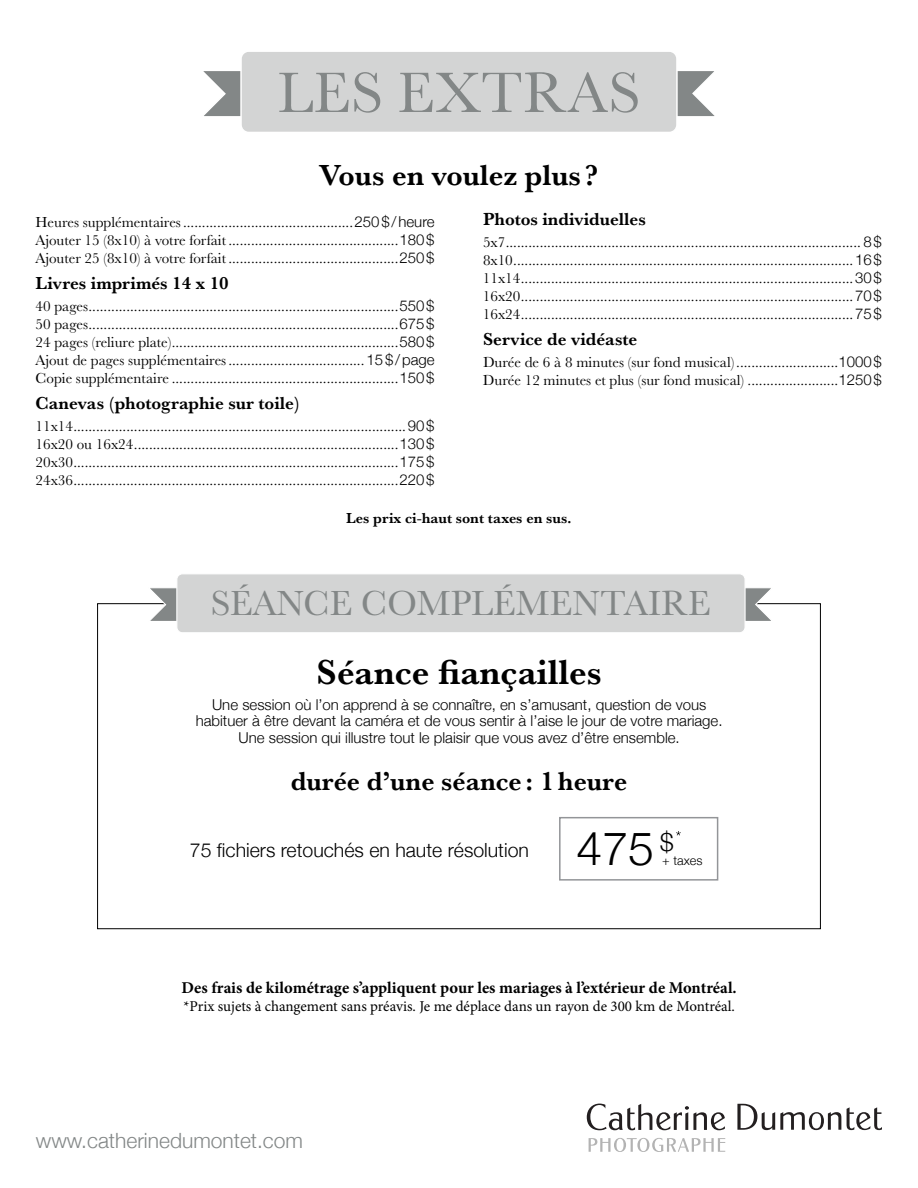
<style>
.page{position:relative;width:918px;height:1188px;background:#fff}
.page>*{position:absolute;margin:0;border:0;box-sizing:border-box;transform-origin:0 0}
.t1{font:58.8px "Baskerville URW";letter-spacing:.02em;color:#838787}
.t2{font:300 46.5px "Helvetica Neue";color:#000}
.t3{font:36px "Baskerville URW";color:#838787}
.t4{font:700 36px "Baskerville URW";color:#000}
.t5{font:700 30px "Baskerville URW";color:#000}
.t6{font:700 27px "Baskerville URW";color:#000}
.t7{font:300 21px "Helvetica Neue";color:#838787}
.t8{font:300 19.5px "Helvetica Neue";color:#000}
.t9{font:700 18px "Baskerville URW";color:#000}
.t10{font:700 16.5px "Minion Pro";color:#000}
.t11{font:15px/18px "Baskerville URW";color:#000;text-align:justify}
.t12{font:300 15px/16.5px "Helvetica Neue";color:#000;text-align:center}
.t13{font:15px "Minion Pro";letter-spacing:-.005em;color:#000}
.t14{font:700 15px "Baskerville URW";color:#000}
.t15{font:300 12.6px "Helvetica Neue";color:#000}
.s1{font-family:"Helvetica Neue";font-weight:300}
</style>
<div class="page">
<svg style="left:203px;top:71px;width:37px;height:45px"></svg>
<svg style="left:678px;top:71px;width:37px;height:45px"></svg>
<div style="left:241px;top:51px;width:436px;height:81px;background:#d3d4d4;border-radius:8px"></div>
<div style="left:240px;top:50px;width:438px;height:83px;border:2px solid #fff;border-radius:8px"></div>
<svg style="left:737px;top:1104px;width:145px;height:26px"></svg>
<svg style="left:587px;top:1104px;width:138px;height:26px"></svg>
<svg style="left:589px;top:1138px;width:136px;height:14px"></svg>
<svg style="left:146px;top:588px;width:30px;height:33px"></svg>
<svg style="left:746px;top:588px;width:29px;height:33px"></svg>
<div style="left:177px;top:574px;width:568px;height:59px;background:#d3d4d4;border-radius:6px"></div>
<div style="left:176px;top:573px;width:570px;height:60px;border:1px solid #fff;border-radius:6px"></div>
<div style="left:559px;top:817px;width:159px;height:64px;border:2px solid #939598"></div>
<svg style="left:676px;top:831px;width:5px;height:4px"></svg>
<h1 class="t1" style="left:278px;top:53px;width:364px">LES EXTRAS</h1>
<h3 class="t5" style="left:319px;top:153px;width:281px">Vous en voulez plus ?</h3>
<p class="t11" style="left:36px;top:213px;width:401px">Heures supplémentaires.............................................<span class="s1">250$/heure </span>Ajouter 15 (8x10) à votre forfait .............................................<span class="s1">180$ </span>Ajouter 25 (8x10) à votre forfait .............................................<span class="s1">250$</span></p>
<p class="t9" style="left:36px;top:270px;width:195px">Livres imprimés 14 x 10</p>
<p class="t11" style="left:36px;top:297px;width:400px">40 pages..................................................................................<span class="s1">550$ </span>50 pages..................................................................................<span class="s1">675$ </span>24 pages (reliure plate)............................................................<span class="s1">580$ </span>Ajout de pages supplémentaires....................................<span class="s1">15$/page </span>Copie supplémentaire ............................................................<span class="s1">150$</span></p>
<p class="t9" style="left:36px;top:390px;width:265px">Canevas (photographie sur toile)</p>
<p class="t11" style="left:36px;top:417px;width:401px">11x14........................................................................................<span class="s1">90$ </span>16x20 ou 16x24......................................................................<span class="s1">130$ </span>20x30......................................................................................<span class="s1">175$ </span>24x36......................................................................................<span class="s1">220$</span></p>
<p class="t9" style="left:483px;top:206px;width:164px">Photos individuelles</p>
<p class="t11" style="left:483px;top:233px;width:401px">5x7.............................................................................................. <span class="s1">8$ </span>8x10..........................................................................................<span class="s1">16$ </span>11x14........................................................................................<span class="s1">30$ </span>16x20........................................................................................<span class="s1">70$ </span>16x24........................................................................................<span class="s1">75$</span></p>
<p class="t9" style="left:483px;top:326px;width:156px">Service de vidéaste</p>
<p class="t11" style="left:483px;top:353px;width:401px">Durée de 6 à 8 minutes (sur fond musical)...........................<span class="s1">1000$<br></span>Durée 12 minutes et plus (sur fond musical) ........................<span class="s1">1250$</span></p>
<p class="t14" style="left:346px;top:508px;width:227px">Les prix ci-haut sont taxes en sus.</p>
<h3 class="t3" style="left:211px;top:578px;width:501px">SÉANCE COMPLÉMENTAIRE</h3>
<h3 class="t4" style="left:317px;top:647px;width:287px">Séance fiançailles</h3>
<p class="t12" style="left:196px;top:695px;width:528px">Une session où l’on apprend à se connaître, en s’amusant, question de vous habituer à être devant la caméra et de vous sentir à l’aise le jour de votre mariage.<br>Une session qui illustre tout le plaisir que vous avez d’être ensemble.</p>
<h3 class="t6" style="left:291px;top:761px;width:338px">durée d’une séance : 1heure</h3>
<h3 class="t8" style="left:190px;top:835px;width:341px">75 fichiers retouchés en haute résolution</h3>
<h2 class="t2" style="left:577px;top:811px;width:99px">475 <sup>$</sup></h2>
<p class="t15" style="left:662px;top:851px;width:42px">+ taxes</p>
<p class="t10" style="left:182px;top:976px;width:557px">Des frais de kilométrage s’appliquent pour les mariages à l’extérieur de Montréal.</p>
<p class="t13" style="left:183px;top:996px;width:553px">*Prix sujets à changement sans préavis. Je me déplace dans un rayon de 300 km de Montréal.</p>
<h3 class="t7" style="left:36px;top:1124px;width:269px">www.catherinedumontet.com</h3>
</div>
